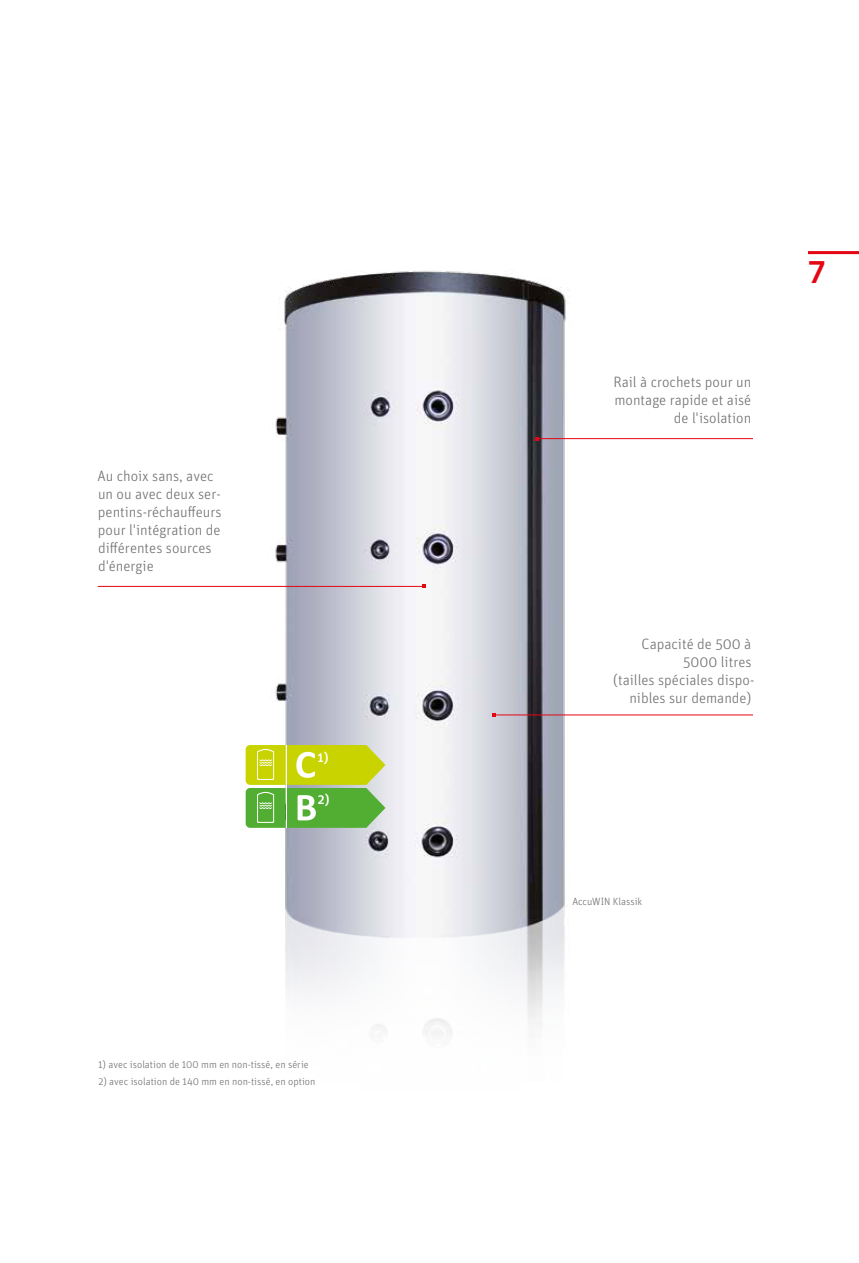
<style>
.page{position:relative;width:859px;height:1263px;background:#fff}
.page>*{position:absolute;margin:0;border:0;box-sizing:border-box;transform-origin:0 0}
.t1{font:700 31.5px "Akkurat Pro";color:#e30613}
.t2{font:300 15px/18px "Unit OT";color:#706f6f;text-align:right}
.t3{font:500 13.5px "Unit OT";color:#fff}
.t4{font:300 10.5px "Unit OT";color:#706f6f}
</style>
<div class="page">
<img style="left:243px;top:271px;width:354px;height:764px">
<hr style="left:98px;top:586px;width:326px;height:1px;background:#e30613">
<hr style="left:537px;top:438px;width:216px;height:1px;background:#e30613">
<hr style="left:494px;top:714px;width:259px;height:1px;background:#e30613">
<svg style="left:246px;top:745px;width:139px;height:83px;background:#9cc73b"></svg>
<hr style="left:286px;top:745px;width:1px;height:82px;background:#fff">
<hr style="left:808px;top:251px;width:51px;height:3px;background:#e30613">
<p class="t2" style="left:97px;top:467px;width:126px;text-align:left">Au choix sans, avec un ou avec deux ser&shy;pentins-réchauffeurs pour l'intégration de différentes sources d'énergie</p>
<p class="t3" style="left:317px;top:749px;width:13px">1)</p>
<p class="t3" style="left:318px;top:791px;width:13px">2)</p>
<p class="t4" style="left:98px;top:1058px;width:212px">1) avec isolation de 100 mm en non-tissé, en série</p>
<p class="t4" style="left:98px;top:1075px;width:219px">2) avec isolation de 140 mm en non-tissé, en option</p>
<p class="t2" style="left:613px;top:373px;width:139px">Rail à crochets pour un montage rapide et aisé de l'isolation</p>
<h1 class="t1" style="left:808px;top:253px;width:19px">7</h1>
<p class="t2" style="left:613px;top:635px;width:143px">Capacité de 500 à<br>5000 litres<br>(tailles spéciales dispo&shy;nibles sur demande)</p>
<p class="t4" style="left:572px;top:895px;width:72px">AccuWIN Klassik</p>
</div>
